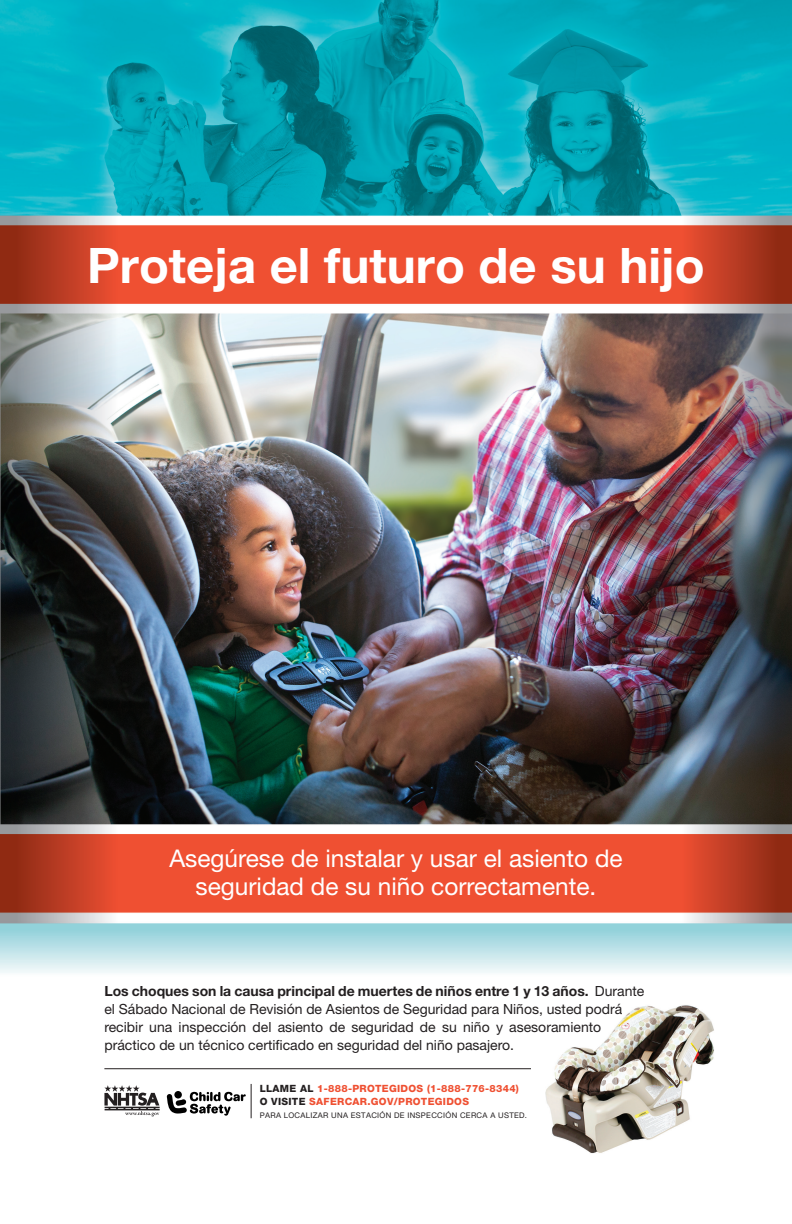
<style>
.page{position:relative;width:792px;height:1224px;background:#fff}
.page>*{position:absolute;margin:0;border:0;box-sizing:border-box;transform-origin:0 0}
.t1{font:700 49px "Helvetica Neue";color:#fff}
.t2{font:24.4px/27.8px "Helvetica Neue LT Std";color:#fff;text-align:center}
.t3{font:14px/18px "Helvetica Neue LT Std";color:#231f20}
.t4{font:800 10px/13px "Helvetica Neue";letter-spacing:.03em;color:#ef5032}
.t5{font:7.8px "Helvetica Neue";letter-spacing:.04em;color:#231f20}
.s1{font-weight:700}
.s2{color:#231f20}
</style>
<div class="page">
<img style="left:0;top:0;width:792px;height:1154px">
<hr style="left:104px;top:1068px;width:427px;height:1px;background:#231f20">
<svg style="left:104px;top:1085px;width:56px;height:32px"></svg>
<hr style="left:251px;top:1084px;width:1px;height:34px;background:#231f20">
<svg style="left:167px;top:1092px;width:79px;height:24px"></svg>
<p class="t1" style="left:87px;top:235px;width:619px">Proteja el futuro de su hijo</p>
<p class="t2" style="left:169px;top:844px;width:455px">Asegúrese de instalar y usar el asiento de seguridad de su niño correctamente.</p>
<p class="t3" style="left:104px;top:982px;width:542px"><span class="s1">Los choques son la causa principal de muertes de niños entre 1 y 13 años.</span> Durante el Sábado Nacional de Revisión de Asientos de Seguridad para Niños, usted podrá recibir una inspección del asiento de seguridad de su niño y asesoramiento práctico de un técnico certificado en seguridad del niño pasajero.</p>
<p class="t4" style="left:260px;top:1082px;width:261px"><span class="s2">LLAME AL</span> 1-888-PROTEGIDOS (1-888-776-8344)<br><span class="s2">O VISITE</span> SAFERCAR.GOV/PROTEGIDOS</p>
<p class="t5" style="left:260px;top:1110px;width:269px">PARA LOCALIZAR UNA ESTACIÓN DE INSPECCIÓN CERCA A USTED.</p>
</div>
